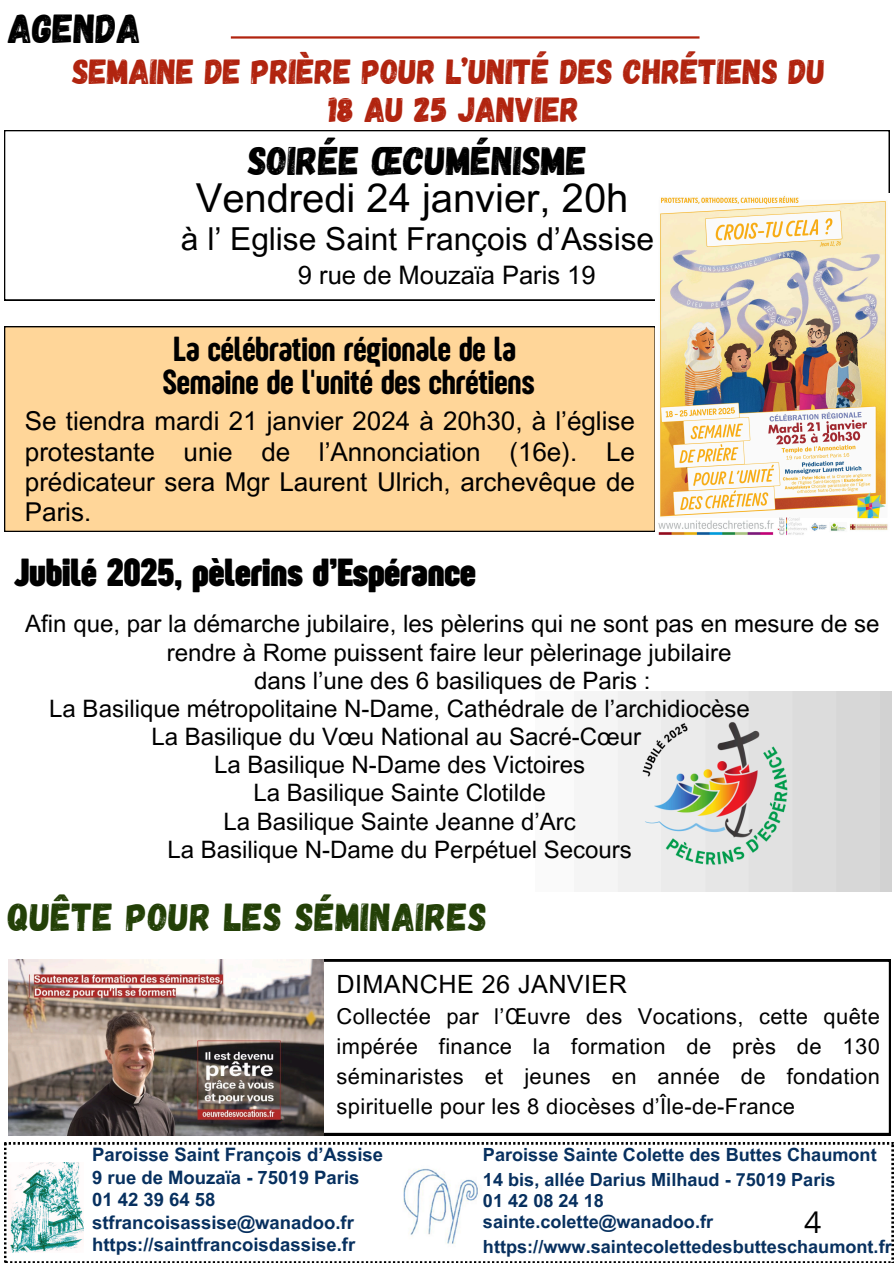
<style>
.page{position:relative;width:894px;height:1264px;background:#fff}
.page>*{position:absolute;margin:0;border:0;box-sizing:border-box;transform-origin:0 0}
.t1{font:700 40.5px "Sugo Pro Display";color:#000}
.t2{font:40.5px "Gagalin";color:#000}
.t3{font:39.9px/37.8px "Arial MT Pro";color:#000;text-align:center}
.t4{font:39px "Gagalin";letter-spacing:.02em;color:#234007}
.t5{font:36px/33.8px "Sugo Pro Display";color:#000}
.t6{font:34.8px/38.2px "Gagalin";color:#b1240f;text-align:center}
.t7{font:31.65px "Arial MT Pro";color:#000}
.t8{font:30px "Open Sans";color:#000}
.t9{font:25.95px/30.3px "Arial MT Pro";color:#000;text-align:justify}
.t10{font:25.5px "Arial MT Pro";color:#000}
.t11{font:25.2px "Arial MT Pro";letter-spacing:.02em;color:#000}
.t12{font:24px/28.2px "Arial MT Pro";color:#000;text-align:center}
.t13{font:21.9px/30px "Arial MT Pro";letter-spacing:.02em;color:#000;text-align:justify}
.t14{font:700 18.45px/22.5px "Arial MT Pro";color:#07305f}
.t15{font:700 18.15px "Arial MT Pro";color:#07305f}
.s1{font-family:"Gagalin"}
</style>
<div class="page">
<svg style="left:4px;top:1142px;width:889px;height:120px"></svg>
<img style="left:8px;top:1162px;width:75px;height:90px">
<img style="left:387px;top:1146px;width:97px;height:105px">
<svg style="left:323px;top:959px;width:567px;height:176px"></svg>
<img style="left:8px;top:959px;width:315px;height:176px">
<svg style="left:4px;top:130px;width:884px;height:170px"></svg>
<hr style="left:231px;top:36px;width:468px;height:3px;background:#b1240f">
<div style="left:4px;top:326px;width:651px;height:206px;background:#ffd699"></div>
<img style="left:617px;top:691px;width:273px;height:200px">
<img style="left:655px;top:194px;width:233px;height:341px">
<p class="t2" style="left:8px;top:3px;width:135px">AGENDA</p>
<h2 class="t6" style="left:72px;top:51px;width:754px">SEMAINE DE PRIÈRE POUR L’UNITÉ DES CHRÉTIENS DU<br>18 AU 25 JANVIER</h2>
<p class="t3" style="left:196px;top:147px;width:434px"><span class="s1">SOIRÉE ŒCUMÉNISME<br></span>Vendredi 24 janvier, 20h</p>
<p class="t7" style="left:181px;top:227px;width:474px">à l’ Eglise Saint François d’Assise</p>
<p class="t10" style="left:298px;top:265px;width:299px">9 rue de Mouzaïa Paris 19</p>
<p class="t5" style="left:163px;top:331px;width:373px">La célébration régionale de la<br>Semaine de l'unité des chrétiens</p>
<h6 class="t9" style="left:25px;top:409px;width:611px">Se tiendra mardi 21 janvier 2024 à 20h30, à l’église protestante unie de l’Annonciation (16e). Le prédicateur sera Mgr Laurent Ulrich, archevêque de Paris.</h6>
<p class="t1" style="left:15px;top:549px;width:462px">Jubilé 2025, pèlerins d’Espérance</p>
<p class="t12" style="left:25px;top:613px;width:855px">Afin que, par la démarche jubilaire, les pèlerins qui ne sont pas en mesure de se rendre à Rome puissent faire leur pèlerinage jubilaire<br>dans l’une des 6 basiliques de Paris :</p>
<p class="t12" style="left:49px;top:697px;width:702px">La Basilique métropolitaine N-Dame, Cathédrale de l’archidiocèse La Basilique du Vœu National au Sacré-Cœur<br>La Basilique N-Dame des Victoires<br>La Basilique Sainte Clotilde<br>La Basilique Sainte Jeanne d’Arc<br>La Basilique N-Dame du Perpétuel Secours</p>
<h5 class="t4" style="left:8px;top:892px;width:480px">QUÊTE POUR LES SÉMINAIRES</h5>
<h5 class="t11" style="left:336px;top:974px;width:292px">DIMANCHE 26 JANVIER</h5>
<h5 class="t13" style="left:336px;top:1003px;width:544px">Collectée par l’Œuvre des Vocations, cette quête impérée finance la formation de près de 130 séminaristes et jeunes en année de fondation spirituelle pour les 8 diocèses d’Île-de-France</h5>
<h2 class="t14" style="left:92px;top:1145px;width:292px">Paroisse Saint François d’Assise</h2>
<p class="t14" style="left:92px;top:1168px;width:269px">9 rue de Mouzaïa - 75019 Paris</p>
<h3 class="t14" style="left:92px;top:1190px;width:263px">01 42 39 64 58 stfrancoisassise@wanadoo.fr</h3>
<h4 class="t14" style="left:92px;top:1235px;width:265px">https://saintfrancoisdassise.fr</h4>
<h5 class="t15" style="left:483px;top:1147px;width:395px">Paroisse Sainte Colette des Buttes Chaumont</h5>
<p class="t15" style="left:483px;top:1172px;width:354px">14 bis, allée Darius Milhaud - 75019 Paris</p>
<h5 class="t15" style="left:483px;top:1193px;width:122px">01 42 08 24 18</h5>
<h3 class="t15" style="left:483px;top:1215px;width:231px">sainte.colette@wanadoo.fr</h3>
<h1 class="t15" style="left:483px;top:1239px;width:410px">https://www.saintecolettedesbutteschaumont.fr</h1>
<p class="t8" style="left:804px;top:1200px;width:19px">4</p>
</div>
